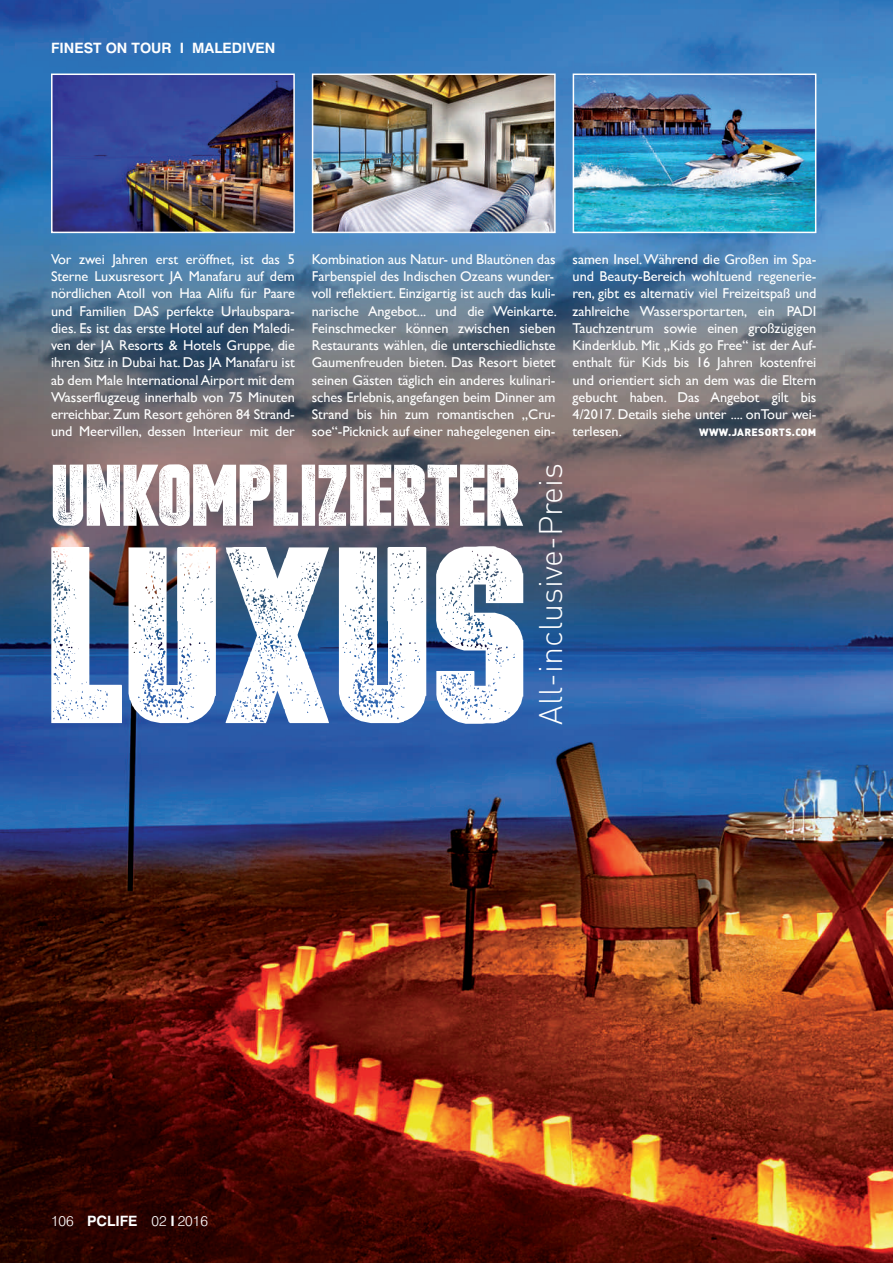
<style>
.page{position:relative;width:893px;height:1263px;background:#fff}
.page>*{position:absolute;margin:0;border:0;box-sizing:border-box;transform-origin:0 0}
.t1{font:234.75px "Headlined";color:#fff}
.t2{font:81.45px "Headlined";color:#fff}
.t3{font:300 32.25px "DIN";color:#fff}
.t4{font:14.25px/17.2px "Gill Sans";letter-spacing:-.005em;color:#fff;text-align:justify}
.t5{font:700 14.25px "Swiss 721 BT";color:#fff}
.t6{font:300 14.25px "Swiss 721 BT";color:#fff}
.t7{font:10.5px "DIN Black Alternate";letter-spacing:.025em;color:#fff}
.s1{font-weight:700}
</style>
<div class="page">
<img style="left:0;top:0;width:893px;height:1263px">
<img style="left:576px;top:77px;width:237px;height:153px">
<div style="left:573px;top:74px;width:243px;height:159px;border:2px solid #fff"></div>
<img style="left:315px;top:77px;width:238px;height:153px">
<div style="left:312px;top:74px;width:244px;height:159px;border:2px solid #fff"></div>
<img style="left:54px;top:77px;width:238px;height:153px">
<div style="left:51px;top:74px;width:244px;height:159px;border:2px solid #fff"></div>
<p class="t5" style="left:51px;top:39px;width:226px">FINEST ON TOUR I MALEDIVEN</p>
<p class="t4" style="left:51px;top:250px;width:245px">Vor zwei Jahren erst eröffnet, ist das 5<br>Sterne Luxusresort JA Manafaru auf dem nördlichen Atoll von Haa Alifu für Paare und Familien DAS perfekte Urlaubspara&shy;dies. Es ist das erste Hotel auf den Maledi&shy;ven der JA Resorts &amp; Hotels Gruppe, die ihren Sitz in Dubai hat. Das JA Manafaru ist ab dem Male InternationalAirport mit dem Wasserflugzeug innerhalb von 75 Minuten erreichbar. Zum Resort gehören 84 Strand&shy;und Meervillen, dessen Interieur mit der</p>
<p class="t4" style="left:312px;top:250px;width:247px;text-align:left">Kombination aus Natur- und Blautönen das Farbenspiel des Indischen Ozeans wunder&shy;voll reflektiert. Einzigartig ist auch das kuli&shy;narische Angebot... und die Weinkarte.<br>Feinschmecker können zwischen sieben Restaurants wählen, die unterschiedlichste Gaumenfreuden bieten. Das Resort bietet seinen Gästen täglich ein anderes kulinari&shy;sches Erlebnis, angefangen beim Dinner am Strand bis hin zum romantischen „Cru&shy;soe“-Picknick auf einer nahegelegenen ein-</p>
<p class="t4" style="left:573px;top:250px;width:245px">samen Insel.Während die Großen im Spa&shy;und Beauty-Bereich wohltuend regenerie&shy;ren, gibt es alternativ viel Freizeitspaß und zahlreiche Wassersportarten, ein PADI Tauchzentrum sowie einen großzügigen Kinderklub. Mit „Kids go Free“ ist der Auf&shy;enthalt für Kids bis 16 Jahren kostenfrei und orientiert sich an dem was die Eltern gebucht haben. Das Angebot gilt bis 4/2017. Details siehe unter .... onTour wei&shy;terlesen.</p>
<p class="t7" style="left:699px;top:425px;width:119px">WWW.JARESORTS.COM</p>
<h2 class="t2" style="left:51px;top:465px;width:475px">UNKOMPLIZIERTER</h2>
<h1 class="t1" style="left:46px;top:547px;width:483px">LUXUS</h1>
<h3 class="t3" style="left:531px;top:724px;width:263px;rotate:-90deg">All-inclusive-Preis</h3>
<p class="t6" style="left:51px;top:1213px;width:158px">106 <span class="s1">PCLIFE</span> 02 <span class="s1">I</span> 2016</p>
</div>
